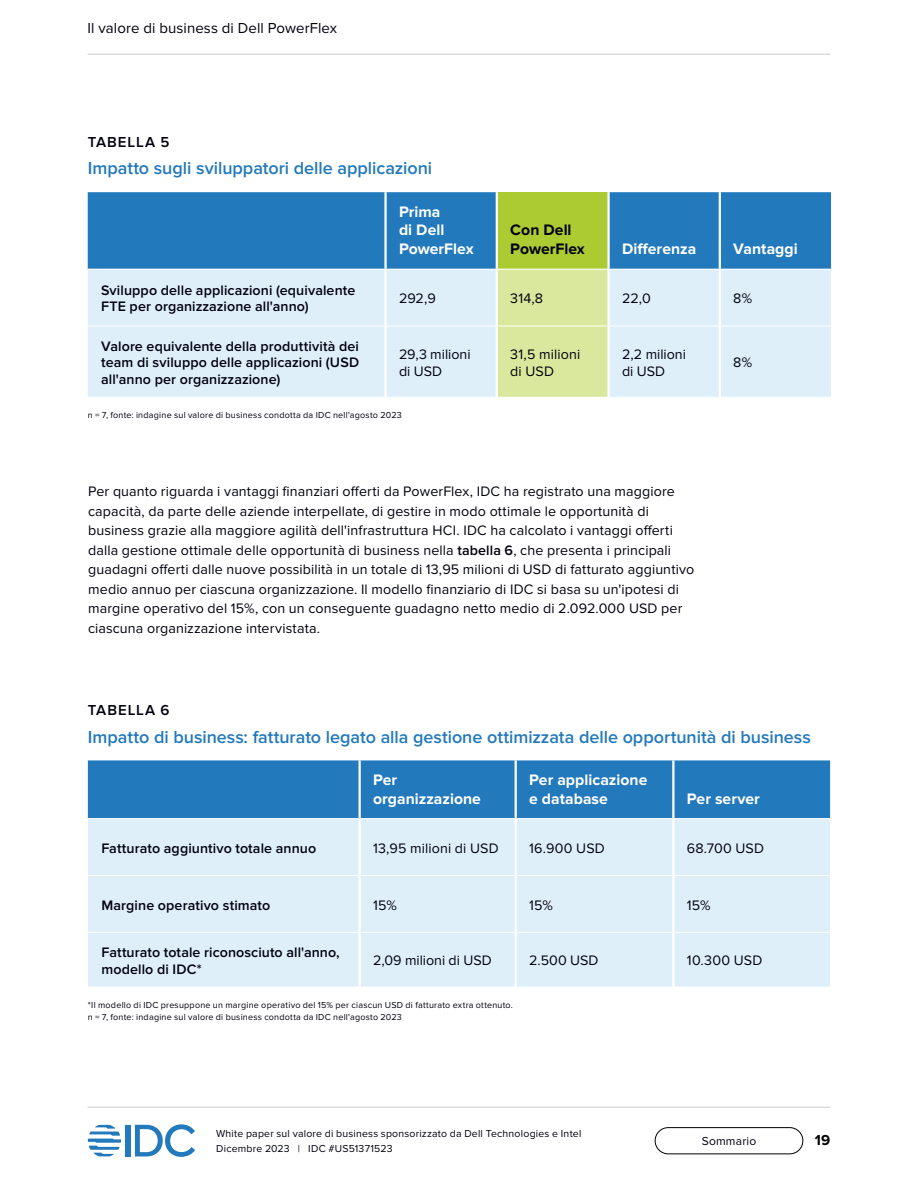
<style>
.page{position:relative;width:918px;height:1188px;background:#fff}
.page>*{position:absolute;margin:0;border:0;box-sizing:border-box;transform-origin:0 0}
.t1{font:600 18px "Proxima Nova";letter-spacing:-.005em;color:#2279bc}
.t2{font:700 15.75px/18.8px "Proxima Nova";color:#fff}
.t3{font:700 15.75px/18.8px "Proxima Nova";color:#01010f}
.t4{font:15px "Proxima Nova";letter-spacing:.005em;color:#01010f}
.t5{font:600 15px "Proxima Nova";letter-spacing:.065em;color:#01010f}
.t6{font:700 15px "Proxima Nova";color:#000}
.t7{font:14.25px/19.5px "Proxima Nova";letter-spacing:.01em;color:#01010f}
.t8{font:600 14.25px/16.5px "Proxima Nova";letter-spacing:.005em;color:#01010f}
.t9{font:12px "Proxima Nova";letter-spacing:.015em;color:#01010f}
.t10{font:10.5px/15px "Proxima Nova";letter-spacing:.02em;color:#01010f}
.t11{font:9px/12px "Proxima Nova";letter-spacing:.025em;color:#01010f}
.s1{font-weight:600}
</style>
<div class="page">
<div style="left:126px;top:1125px;width:5px;height:31px;background:#2279bc"></div>
<svg style="left:135px;top:1124px;width:60px;height:33px"></svg>
<svg style="left:88px;top:1125px;width:33px;height:31px"></svg>
<div style="left:655px;top:1127px;width:148px;height:27px;border:1px solid #000;border-radius:13px"></div>
<hr style="left:87px;top:54px;width:743px;height:1px;background:#ccc">
<hr style="left:87px;top:1107px;width:743px;height:1px;background:#ccc">
<div style="left:88px;top:192px;width:743px;height:77px;background:#2279bc"></div>
<div style="left:497px;top:192px;width:112px;height:77px;background:#accb32"></div>
<div style="left:88px;top:270px;width:743px;height:127px;background:#dfeffa"></div>
<div style="left:498px;top:270px;width:109px;height:127px;background:#d9e89c"></div>
<hr style="left:88px;top:326px;width:296px;height:1px;background:#fff">
<hr style="left:387px;top:326px;width:110px;height:1px;background:#fff">
<hr style="left:609px;top:326px;width:111px;height:1px;background:#fff">
<hr style="left:720px;top:326px;width:111px;height:1px;background:#fff">
<hr style="left:719px;top:326px;width:2px;height:71px;background:#fff">
<hr style="left:719px;top:270px;width:2px;height:56px;background:#fff">
<hr style="left:384px;top:270px;width:3px;height:56px;background:#fff">
<hr style="left:384px;top:326px;width:3px;height:71px;background:#fff">
<hr style="left:384px;top:192px;width:3px;height:77px;background:#fff">
<hr style="left:719px;top:192px;width:2px;height:77px;background:#fff">
<hr style="left:496px;top:192px;width:2px;height:77px;background:#fff">
<hr style="left:607px;top:192px;width:3px;height:77px;background:#fff">
<hr style="left:496px;top:270px;width:2px;height:56px;background:#fff">
<hr style="left:496px;top:326px;width:2px;height:71px;background:#fff">
<hr style="left:607px;top:270px;width:3px;height:56px;background:#fff">
<hr style="left:607px;top:326px;width:3px;height:71px;background:#fff">
<hr style="left:497px;top:326px;width:112px;height:1px;background:#fff">
<div style="left:88px;top:760px;width:742px;height:58px;background:#2279bc"></div>
<div style="left:88px;top:819px;width:742px;height:168px;background:#dfeffa"></div>
<hr style="left:88px;top:932px;width:271px;height:1px;background:#fff">
<hr style="left:361px;top:932px;width:154px;height:1px;background:#fff">
<hr style="left:517px;top:932px;width:156px;height:1px;background:#fff">
<hr style="left:673px;top:932px;width:157px;height:1px;background:#fff">
<hr style="left:672px;top:933px;width:3px;height:54px;background:#fff">
<hr style="left:672px;top:819px;width:3px;height:56px;background:#fff">
<hr style="left:672px;top:876px;width:3px;height:56px;background:#fff">
<hr style="left:88px;top:875px;width:272px;height:1px;background:#fff">
<hr style="left:359px;top:819px;width:2px;height:56px;background:#fff">
<hr style="left:359px;top:876px;width:2px;height:56px;background:#fff">
<hr style="left:359px;top:932px;width:2px;height:55px;background:#fff">
<hr style="left:673px;top:875px;width:157px;height:1px;background:#fff">
<hr style="left:359px;top:760px;width:2px;height:58px;background:#fff">
<hr style="left:672px;top:760px;width:3px;height:58px;background:#fff">
<hr style="left:360px;top:875px;width:155px;height:1px;background:#fff">
<hr style="left:517px;top:875px;width:156px;height:1px;background:#fff">
<hr style="left:515px;top:760px;width:2px;height:59px;background:#fff">
<hr style="left:515px;top:819px;width:2px;height:56px;background:#fff">
<hr style="left:515px;top:875px;width:2px;height:57px;background:#fff">
<hr style="left:515px;top:932px;width:2px;height:55px;background:#fff">
<p class="t4" style="left:87px;top:19px;width:251px">Il valore di business di Dell PowerFlex</p>
<p class="t5" style="left:88px;top:133px;width:83px">TABELLA 5</p>
<p class="t1" style="left:88px;top:158px;width:346px">Impatto sugli sviluppatori delle applicazioni</p>
<p class="t2" style="left:399px;top:202px;width:76px">Prima<br>di Dell<br>PowerFlex</p>
<p class="t3" style="left:510px;top:221px;width:76px">Con Dell<br>PowerFlex</p>
<p class="t2" style="left:622px;top:240px;width:76px">Differenza</p>
<p class="t2" style="left:733px;top:240px;width:66px">Vantaggi</p>
<p class="t8" style="left:101px;top:282px;width:256px">Sviluppo delle applicazioni (equivalente<br>FTE per organizzazione all'anno)</p>
<p class="t7" style="left:399px;top:289px;width:38px">292,9</p>
<p class="t7" style="left:510px;top:289px;width:34px">314,8</p>
<p class="t7" style="left:622px;top:289px;width:30px">22,0</p>
<p class="t7" style="left:733px;top:289px;width:20px">8%</p>
<p class="t8" style="left:101px;top:338px;width:259px;text-align:justify">Valore equivalente della produttività dei team di sviluppo delle applicazioni (USD all'anno per organizzazione)</p>
<p class="t7" style="left:399px;top:346px;width:73px;line-height:16.5px">29,3 milioni di USD</p>
<p class="t7" style="left:510px;top:346px;width:71px;line-height:16.5px">31,5 milioni di USD</p>
<p class="t7" style="left:622px;top:346px;width:65px;line-height:16.5px">2,2 milioni di USD</p>
<p class="t7" style="left:733px;top:353px;width:20px">8%</p>
<p class="t11" style="left:88px;top:409px;width:316px">n = 7, fonte: indagine sul valore di business condotta da IDC nell'agosto 2023</p>
<p class="t7" style="left:88px;top:482px;width:608px">Per quanto riguarda i vantaggi finanziari offerti da PowerFlex, IDC ha registrato una maggiore capacità, da parte delle aziende interpellate, di gestire in modo ottimale le opportunità di business grazie alla maggiore agilità dell'infrastruttura HCI. IDC ha calcolato i vantaggi offerti dalla gestione ottimale delle opportunità di business nella <span class="s1">tabella 6</span>, che presenta i principali guadagni offerti dalle nuove possibilità in un totale di 13,95 milioni di USD di fatturato aggiuntivo medio annuo per ciascuna organizzazione. Il modello finanziario di IDC si basa su un'ipotesi di margine operativo del 15%, con un conseguente guadagno netto medio di 2.092.000 USD per ciascuna organizzazione intervistata.</p>
<p class="t5" style="left:88px;top:701px;width:83px">TABELLA 6</p>
<p class="t1" style="left:88px;top:726px;width:725px">Impatto di business: fatturato legato alla gestione ottimizzata delle opportunità di business</p>
<p class="t2" style="left:373px;top:771px;width:109px">Per organizzazione</p>
<p class="t2" style="left:529px;top:771px;width:120px">Per applicazione e database</p>
<p class="t2" style="left:687px;top:789px;width:75px">Per server</p>
<p class="t8" style="left:101px;top:840px;width:216px">Fatturato aggiuntivo totale annuo</p>
<p class="t7" style="left:373px;top:838px;width:127px">13,95 milioni di USD</p>
<p class="t7" style="left:529px;top:838px;width:77px">16.900 USD</p>
<p class="t7" style="left:687px;top:838px;width:79px">68.700 USD</p>
<p class="t8" style="left:101px;top:897px;width:170px">Margine operativo stimato</p>
<p class="t7" style="left:373px;top:895px;width:25px">15%</p>
<p class="t7" style="left:529px;top:895px;width:25px">15%</p>
<p class="t7" style="left:687px;top:895px;width:25px">15%</p>
<p class="t8" style="left:101px;top:944px;width:240px">Fatturato totale riconosciuto all'anno, modello di IDC*</p>
<p class="t7" style="left:373px;top:951px;width:120px">2,09 milioni di USD</p>
<p class="t7" style="left:529px;top:951px;width:71px">2.500 USD</p>
<p class="t7" style="left:687px;top:951px;width:77px">10.300 USD</p>
<p class="t11" style="left:88px;top:999px;width:427px">*Il modello di IDC presuppone un margine operativo del 15% per ciascun USD di fatturato extra ottenuto. n = 7, fonte: indagine sul valore di business condotta da IDC nell'agosto 2023</p>
<p class="t10" style="left:216px;top:1127px;width:367px">White paper sul valore di business sponsorizzato da Dell Technologies e Intel<br>Dicembre 2023 | IDC #US51371523</p>
<p class="t9" style="left:702px;top:1134px;width:56px">Sommario</p>
<p class="t6" style="left:815px;top:1132px;width:17px">19</p>
</div>
